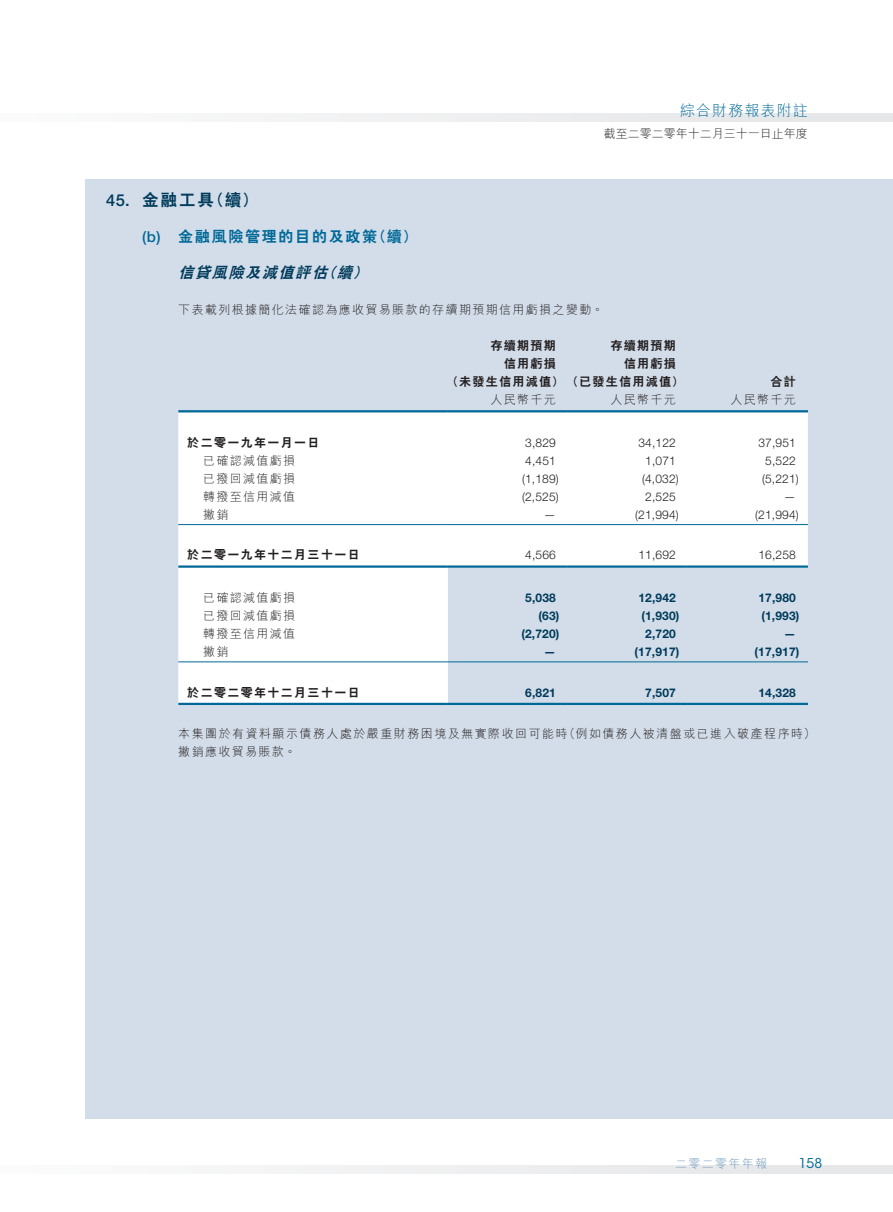
<style>
.page{position:relative;width:893px;height:1212px;background:#fff}
.page>*{position:absolute;margin:0;border:0;box-sizing:border-box;transform-origin:0 0}
._03_H1{font:800 16.5px "C Hei 2 HK";color:#003b5b}
._03_H1-2{font:500 16.5px "Helvetica Neue LT Std";color:#003b5b}
._04___H2{font:800 15px "C Hei 2 HK";letter-spacing:.115em;color:#006998}
._05_____H3{font:italic 800 15px "C Hei 2 HK";color:#003b5b}
.t1{font:300 15px "M Hei HK";letter-spacing:.075em;color:#006998}
._04___H2-2{font:500 15px "Helvetica Neue LT Std";color:#006998}
.t2{font:13.5px "ITC Avant Garde Std";color:#006998}
._01_Body_Text{font:300 12px "Helvetica Neue LT Std";letter-spacing:.015em;color:#231f20}
._13_____P4{font:300 12px/18px "M Hei HK";letter-spacing:.115em;color:#231f20}
._01_Body_Text-2{font:700 12px "Helvetica Neue LT Std";letter-spacing:.015em;color:#003b5b}
._15_Table_Stub{font:300 12px "M Hei HK";letter-spacing:.115em;color:#231f20}
._01_Body_Text-3{font:800 12px/18px "C Hei 2 HK";letter-spacing:.115em;color:#231f20;text-align:right}
._15_Table_Stub-2{font:800 12px "C Hei 2 HK";letter-spacing:.115em;color:#231f20}
._13_____P4-2{font:300 12px "M Hei HK";color:#231f20}
._01_Body_Text-4{font:300 12px "M Hei HK";letter-spacing:.115em;color:#231f20}
.t3{font:300 12px "M Hei HK";letter-spacing:.11em;color:#6994b7}
</style>
<div class="page">
<div style="left:85px;top:179px;width:808px;height:939px;background:#d3dde9"></div>
<div style="left:0;top:1165px;width:893px;height:9px;background:#eff0f1"></div>
<div style="left:0;top:113px;width:893px;height:9px;background:#eff0f1"></div>
<svg style="left:178px;top:412px;width:630px;height:291px;fill:#fff"></svg>
<hr style="left:178px;top:410px;width:270px;height:2px;background:#006998">
<hr style="left:448px;top:410px;width:120px;height:2px;background:#006998">
<hr style="left:568px;top:410px;width:120px;height:2px;background:#006998">
<hr style="left:688px;top:410px;width:120px;height:2px;background:#006998">
<hr style="left:178px;top:524px;width:270px;height:1px;background:#006998">
<hr style="left:448px;top:524px;width:120px;height:1px;background:#006998">
<hr style="left:568px;top:524px;width:120px;height:1px;background:#006998">
<hr style="left:688px;top:524px;width:120px;height:1px;background:#006998">
<hr style="left:178px;top:565px;width:270px;height:3px;background:#006998">
<hr style="left:448px;top:565px;width:120px;height:3px;background:#006998">
<hr style="left:568px;top:565px;width:120px;height:3px;background:#006998">
<hr style="left:688px;top:565px;width:120px;height:3px;background:#006998">
<hr style="left:178px;top:661px;width:270px;height:1px;background:#006998">
<hr style="left:448px;top:661px;width:120px;height:1px;background:#006998">
<hr style="left:568px;top:661px;width:120px;height:1px;background:#006998">
<hr style="left:688px;top:661px;width:120px;height:1px;background:#006998">
<hr style="left:178px;top:703px;width:270px;height:2px;background:#006998">
<hr style="left:448px;top:703px;width:120px;height:2px;background:#006998">
<hr style="left:568px;top:703px;width:120px;height:2px;background:#006998">
<hr style="left:688px;top:703px;width:120px;height:2px;background:#006998">
<p class="t1" style="left:680px;top:100px;width:129px">綜合財務報表附註</p>
<p class="_13_____P4-2" style="left:604px;top:126px;width:205px">截至二零二零年十二月三十一日止年度</p>
<p class="_03_H1-2" style="left:106px;top:190px;width:25px">45.</p>
<p class="_03_H1" style="left:142px;top:189px;width:73px">金融工具</p>
<p class="_03_H1" style="left:208px;top:189px;width:51px">（續(</p>
<p class="_04___H2-2" style="left:142px;top:228px;width:20px">(b)</p>
<p class="_04___H2" style="left:178px;top:226px;width:200px">金融風險管理的目的及政策</p>
<p class="_04___H2" style="left:372px;top:226px;width:47px">（續(</p>
<p class="_05_____H3" style="left:178px;top:262px;width:180px">信貸風險及減值評估續</p>
<p class="_05_____H3" style="left:322px;top:262px;width:22px">（</p>
<p class="_13_____P4" style="left:178px;top:300px;width:427px">下表載列根據簡化法確認為應收貿易賬款的存續期預期信用虧損之變動。</p>
<p class="_01_Body_Text-3" style="left:490px;top:337px;width:67px">存續期預期信用虧損</p>
<p class="_01_Body_Text-3" style="left:610px;top:337px;width:67px">存續期預期信用虧損</p>
<p class="_05_____H3" style="left:352px;top:262px;width:22px">(</p>
<p class="_01_Body_Text-3" style="left:447px;top:373px;width:238px">（未發生信用減值）（已發生信用減值）</p>
<p class="_01_Body_Text-3" style="left:771px;top:373px;width:27px">合計</p>
<p class="_01_Body_Text-4" style="left:490px;top:391px;width:67px">人民幣千元</p>
<p class="_01_Body_Text-4" style="left:610px;top:391px;width:67px">人民幣千元</p>
<p class="_01_Body_Text-4" style="left:730px;top:391px;width:67px">人民幣千元</p>
<p class="_15_Table_Stub-2" style="left:187px;top:434px;width:134px">於二零一九年一月一日</p>
<p class="_01_Body_Text" style="left:525px;top:435px;width:32px">3,829</p>
<p class="_01_Body_Text" style="left:638px;top:435px;width:39px">34,122</p>
<p class="_01_Body_Text" style="left:758px;top:435px;width:39px">37,951</p>
<p class="_15_Table_Stub" style="left:203px;top:452px;width:94px">已確認減值虧損</p>
<p class="_01_Body_Text" style="left:525px;top:453px;width:32px">4,451</p>
<p class="_01_Body_Text" style="left:645px;top:453px;width:32px">1,071</p>
<p class="_01_Body_Text" style="left:765px;top:453px;width:32px">5,522</p>
<p class="_15_Table_Stub" style="left:203px;top:470px;width:94px">已撥回減值虧損</p>
<p class="_01_Body_Text" style="left:522px;top:471px;width:38px">)1,189(</p>
<p class="_01_Body_Text" style="left:642px;top:471px;width:38px">)4,032(</p>
<p class="_01_Body_Text" style="left:762px;top:471px;width:38px">)5,221(</p>
<p class="_15_Table_Stub" style="left:203px;top:488px;width:94px">轉撥至信用減值</p>
<p class="_01_Body_Text" style="left:522px;top:489px;width:38px">)2,525(</p>
<p class="_01_Body_Text" style="left:645px;top:489px;width:32px">2,525</p>
<p class="_01_Body_Text" style="left:784px;top:489px;width:13px">—</p>
<p class="_15_Table_Stub" style="left:203px;top:506px;width:27px">撇銷</p>
<p class="_01_Body_Text" style="left:544px;top:507px;width:13px">—</p>
<p class="_01_Body_Text" style="left:635px;top:507px;width:45px">)21,994(</p>
<p class="_01_Body_Text" style="left:755px;top:507px;width:45px">)21,994(</p>
<p class="_15_Table_Stub-2" style="left:187px;top:547px;width:174px">於二零一九年十二月三十一日</p>
<p class="_01_Body_Text" style="left:525px;top:548px;width:32px">4,566</p>
<p class="_01_Body_Text" style="left:638px;top:548px;width:39px">11,692</p>
<p class="_01_Body_Text" style="left:758px;top:548px;width:39px">16,258</p>
<p class="_15_Table_Stub" style="left:203px;top:589px;width:94px">已確認減值虧損</p>
<p class="_01_Body_Text-2" style="left:525px;top:590px;width:32px">5,038</p>
<p class="_01_Body_Text-2" style="left:638px;top:590px;width:39px">12,942</p>
<p class="_01_Body_Text-2" style="left:758px;top:590px;width:39px">17,980</p>
<p class="_15_Table_Stub" style="left:203px;top:607px;width:94px">已撥回減值虧損</p>
<p class="_01_Body_Text-2" style="left:538px;top:608px;width:22px">)63(</p>
<p class="_01_Body_Text-2" style="left:641px;top:608px;width:40px">)1,930(</p>
<p class="_01_Body_Text-2" style="left:761px;top:608px;width:40px">)1,993(</p>
<p class="_15_Table_Stub" style="left:203px;top:625px;width:94px">轉撥至信用減值</p>
<p class="_01_Body_Text-2" style="left:521px;top:626px;width:40px">)2,720(</p>
<p class="_01_Body_Text-2" style="left:645px;top:626px;width:32px">2,720</p>
<p class="_01_Body_Text-2" style="left:784px;top:626px;width:13px">—</p>
<p class="_15_Table_Stub" style="left:203px;top:643px;width:27px">撇銷</p>
<p class="_01_Body_Text-2" style="left:544px;top:644px;width:13px">—</p>
<p class="_01_Body_Text-2" style="left:634px;top:644px;width:46px">)17,917(</p>
<p class="_01_Body_Text-2" style="left:754px;top:644px;width:46px">)17,917(</p>
<p class="_15_Table_Stub-2" style="left:187px;top:684px;width:174px">於二零二零年十二月三十一日</p>
<p class="_01_Body_Text-2" style="left:525px;top:685px;width:32px">6,821</p>
<p class="_01_Body_Text-2" style="left:645px;top:685px;width:32px">7,507</p>
<p class="_01_Body_Text-2" style="left:758px;top:685px;width:39px">14,328</p>
<p class="_13_____P4" style="left:563px;top:724px;width:253px">（例如債務人被清盤或已進入破產程序時(</p>
<p class="_13_____P4" style="left:178px;top:724px;width:391px">本集團於有資料顯示債務人處於嚴重財務困境及無實際收回可能時撇銷應收貿易賬款。</p>
<p class="t3" style="left:675px;top:1155px;width:93px">二零二零年年報</p>
<p class="t2" style="left:799px;top:1155px;width:25px">158</p>
</div>
